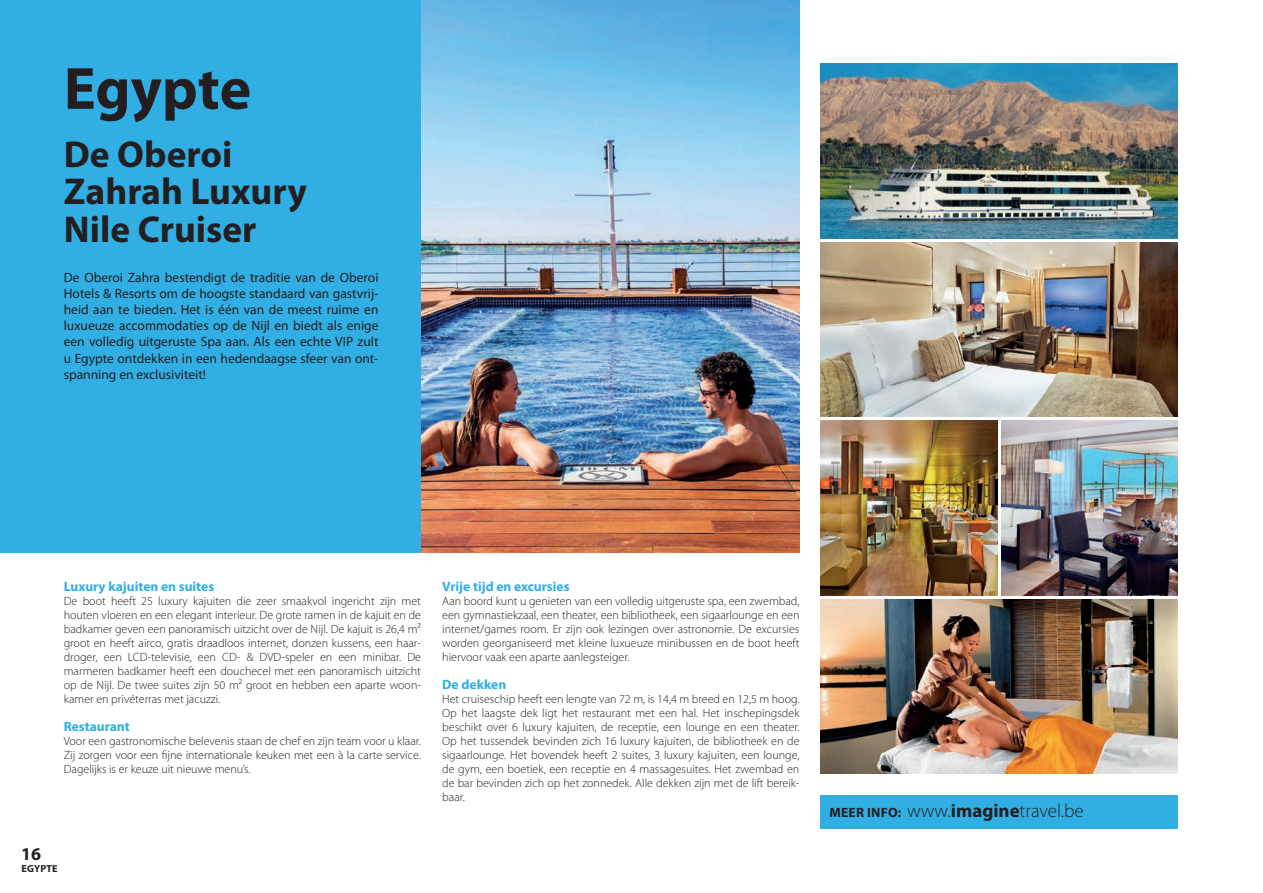
<style>
.page{position:relative;width:1263px;height:893px;background:#fff}
.page>*{position:absolute;margin:0;border:0;box-sizing:border-box;transform-origin:0 0}
.t1{font:700 60px "Myriad Pro";color:#231f20}
.t2{font:700 37.5px/37.5px "Myriad Pro";color:#231f20}
.t3{font:300 18.9px "Myriad Pro";color:#231f20}
.t4{font:700 18px "Myriad Pro";color:#231f20}
.t5{font:13.5px/16.2px "Myriad Pro";color:#231f20;text-align:justify}
.t6{font:700 13.5px "Myriad Pro";color:#31afe4}
.t7{font:300 12px/14px "Myriad Pro";color:#231f20;text-align:justify}
.t8{font:700 10.2px "Myriad Pro";letter-spacing:.02em;color:#231f20}
.s1{font-weight:700;font-size:13.5px}
.s2{font-weight:700}
</style>
<div class="page">
<div style="left:0;top:0;width:421px;height:552px;background:#31afe4"></div>
<div style="left:821px;top:795px;width:357px;height:34px;background:#31afe4"></div>
<img style="left:421px;top:0;width:378px;height:552px">
<img style="left:821px;top:64px;width:357px;height:174px">
<img style="left:821px;top:242px;width:357px;height:175px">
<img style="left:821px;top:421px;width:176px;height:174px">
<img style="left:821px;top:600px;width:357px;height:174px">
<img style="left:1001px;top:421px;width:177px;height:174px">
<h1 class="t1" style="left:64px;top:49px;width:189px">Egypte</h1>
<h2 class="t2" style="left:64px;top:134px;width:245px">De Oberoi<br>Zahrah Luxury<br>Nile Cruiser</h2>
<p class="t5" style="left:64px;top:269px;width:316px">De Oberoi Zahra bestendigt de traditie van de Oberoi Hotels &amp; Resorts om de hoogste standaard van gastvrij&shy;heid aan te bieden. Het is één van de meest ruime en luxueuze accommodaties op de Nijl en biedt als enige een volledig uitgeruste Spa aan. Als een echte VIP zult u Egypte ontdekken in een hedendaagse sfeer van ont&shy;spanning en exclusiviteit!</p>
<p class="t6" style="left:64px;top:578px;width:152px">Luxury kajuiten en suites</p>
<p class="t7" style="left:64px;top:594px;width:359px">De boot heeft 25 luxury kajuiten die zeer smaakvol ingericht zijn met houten vloeren en een elegant interieur. De grote ramen in de kajuit en de badkamer geven een panoramisch uitzicht over de Nijl. De kajuit is 26,4 m² groot en heeft airco, gratis draadloos internet, donzen kussens, een haar&shy;droger, een LCD-televisie, een CD- &amp; DVD-speler en een minibar. De marmeren badkamer heeft een douchecel met een panoramisch uitzicht op de Nijl. De twee suites zijn 50 m² groot en hebben een aparte woon&shy;kamer en privéterras met jacuzzi.</p>
<p class="t6" style="left:64px;top:718px;width:67px">Restaurant</p>
<p class="t7" style="left:64px;top:734px;width:359px">Voor een gastronomische belevenis staan de chef en zijn team voor u klaar.<br>Zij zorgen voor een fijne internationale keuken met een à la carte service.<br>Dagelijks is er keuze uit nieuwe menu’s.</p>
<h3 class="t4" style="left:21px;top:842px;width:21px">16</h3>
<p class="t8" style="left:21px;top:862px;width:38px">EGYPTE</p>
<p class="t6" style="left:442px;top:578px;width:129px">Vrije tijd en excursies</p>
<p class="t7" style="left:442px;top:594px;width:359px">Aan boord kunt u genieten van een volledig uitgeruste spa, een zwembad, een gymnastiekzaal, een theater, een bibliotheek, een sigaarlounge en een internet/games room. Er zijn ook lezingen over astronomie. De excursies worden georganiseerd met kleine luxueuze minibussen en de boot heeft hiervoor vaak een aparte aanlegsteiger.</p>
<p class="t6" style="left:442px;top:676px;width:66px">De dekken</p>
<p class="t7" style="left:442px;top:692px;width:359px">Het cruiseschip heeft een lengte van 72 m, is 14,4 m breed en 12,5 m hoog.<br>Op het laagste dek ligt het restaurant met een hal. Het inschepingsdek beschikt over 6 luxury kajuiten, de receptie, een lounge en een theater.<br>Op het tussendek bevinden zich 16 luxury kajuiten, de bibliotheek en de sigaarlounge. Het bovendek heeft 2 suites, 3 luxury kajuiten, een lounge, de gym, een boetiek, een receptie en 4 massagesuites. Het zwembad en de bar bevinden zich op het zonnedek. Alle dekken zijn met de lift bereik&shy;baar.</p>
<h3 class="t3" style="left:829px;top:800px;width:256px"><span class="s1">MEER INFO:</span> www.<span class="s2">imagine</span>travel.be</h3>
</div>
